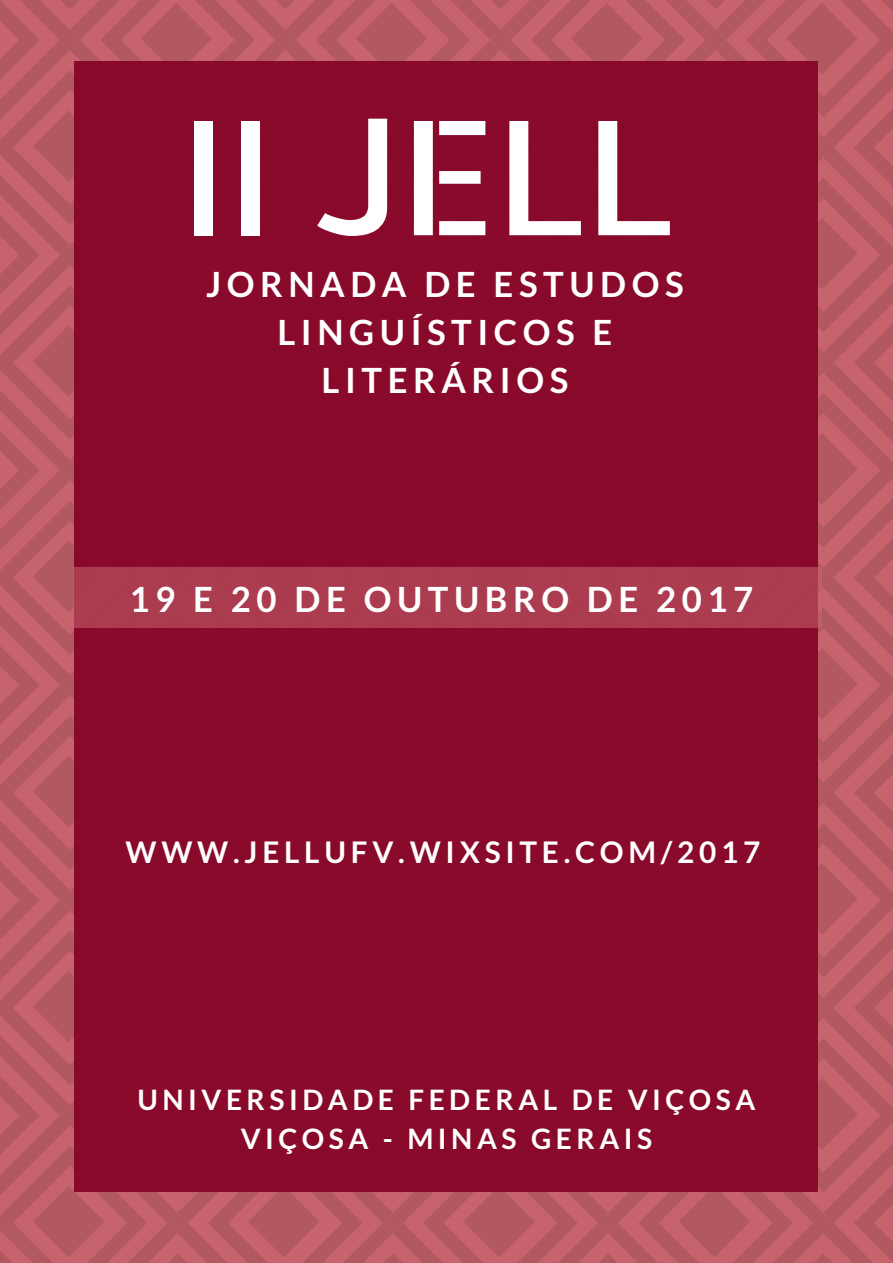
<style>
.page{position:relative;width:893px;height:1263px;background:#fff}
.page>*{position:absolute;margin:0;border:0;box-sizing:border-box;transform-origin:0 0}
.t1{font:158.7px "Allerta Stencil";letter-spacing:-.01em;color:#fff}
.t2{font:700 34.65px/48.3px "Lato";letter-spacing:.16em;color:#fff;text-align:center}
.t3{font:700 29.7px "Lato";letter-spacing:.16em;color:#fff}
.t4{font:700 28.05px/39.3px "Lato";letter-spacing:.16em;color:#fff;text-align:center}
</style>
<div class="page">
<img style="left:0;top:0;width:892px;height:1262px">
<div style="left:74px;top:61px;width:743px;height:1130px;background:#880a2a"></div>
<div style="left:73px;top:567px;width:749px;height:60px;background:#ab3c50"></div>
<h1 class="t1" style="left:180px;top:71px;width:496px">II JELL</h1>
<p class="t2" style="left:206px;top:259px;width:479px">JORNADA DE ESTUDOS<br>LINGUÍSTICOS E<br>LITERÁRIOS</p>
<p class="t2" style="left:130px;top:574px;width:625px">19 E 20 DE OUTUBRO DE 2017</p>
<p class="t3" style="left:125px;top:834px;width:636px">WWW.JELLUFV.WIXSITE.COM/2017</p>
<p class="t4" style="left:137px;top:1079px;width:619px">UNIVERSIDADE FEDERAL DE VIÇOSA<br>VIÇOSA - MINAS GERAIS</p>
</div>
